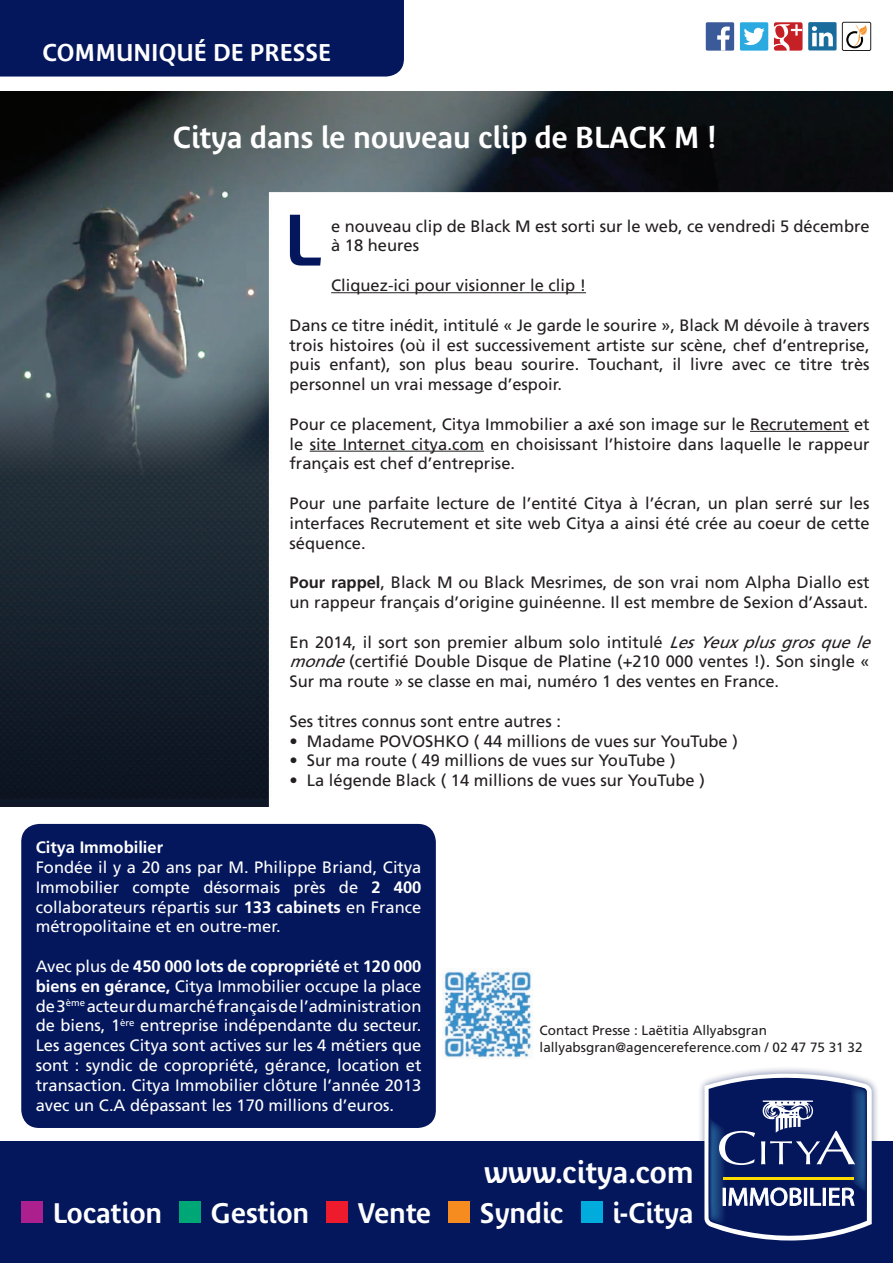
<style>
.page{position:relative;width:893px;height:1263px;background:#fff}
.page>*{position:absolute;margin:0;border:0;box-sizing:border-box;transform-origin:0 0}
.t1{font:600 72px "Bienvenue Beta";color:#04175c}
.t2{font:600 30px "Bienvenue Beta";color:#fff}
.t3{font:600 28.05px "Bienvenue Beta";color:#fff}
.t4{font:600 24px "Bienvenue Beta";color:#fff}
.t5{font:16.5px/19.8px "Frutiger";color:#231f20}
.t6{font:16.5px/19.8px "Frutiger";color:#fff;text-align:justify}
.t7{font:700 16.5px "Frutiger";color:#fff}
.t8{font:13.5px/16.2px "Frutiger";color:#231f20}
.s1{font-weight:700}
.s2{font-style:italic}
</style>
<div class="page">
<div style="left:0;top:1142px;width:893px;height:121px;background:#04175c"></div>
<div style="left:21px;top:1201px;width:22px;height:21px;background:#ab208e"></div>
<div style="left:179px;top:1201px;width:22px;height:21px;background:#00a776"></div>
<div style="left:326px;top:1201px;width:22px;height:21px;background:#ee1b2d"></div>
<div style="left:448px;top:1201px;width:22px;height:21px;background:#f68b1f"></div>
<div style="left:581px;top:1201px;width:21px;height:21px;background:#00acdd"></div>
<div style="left:697px;top:1066px;width:182px;height:182px;background:#04175c;opacity:.5"></div>
<svg style="left:704px;top:1066px;width:168px;height:182px"></svg>
<div style="left:706px;top:22px;width:28px;height:29px;background:#3b5a9a;border-radius:2px"></div>
<svg style="left:717px;top:27px;width:13px;height:24px"></svg>
<svg style="left:774px;top:22px;width:28px;height:29px"></svg>
<div style="left:740px;top:22px;width:28px;height:29px;background:#2aaae1;border-radius:2px"></div>
<svg style="left:743px;top:28px;width:22px;height:17px"></svg>
<div style="left:808px;top:22px;width:29px;height:28px;background:#1a6c9c;border-radius:2px"></div>
<svg style="left:812px;top:26px;width:21px;height:20px"></svg>
<div style="left:842px;top:22px;width:29px;height:29px;border:1px solid #231f20;border-radius:2px"></div>
<svg style="left:846px;top:25px;width:21px;height:23px"></svg>
<img style="left:442px;top:969px;width:91px;height:90px">
<img style="left:0;top:92px;width:893px;height:714px">
<div style="left:0;top:0;width:404px;height:77px;background:#04175c"></div>
<div style="left:21px;top:824px;width:415px;height:304px;background:#04175c;border-radius:18px"></div>
<hr style="left:331px;top:292px;width:255px;height:1px;background:#231f20">
<hr style="left:750px;top:431px;width:99px;height:1px;background:#231f20">
<hr style="left:310px;top:451px;width:174px;height:1px;background:#231f20">
<h3 class="t4" style="left:43px;top:39px;width:290px">COMMUNIQUÉ DE PRESSE</h3>
<h2 class="t2" style="left:173px;top:120px;width:545px">Citya dans le nouveau clip de BLACK M !</h2>
<h1 class="t1" style="left:284px;top:198px;width:40px">L</h1>
<p class="t5" style="left:331px;top:216px;width:540px">e nouveau clip de Black M est sorti sur le web, ce vendredi 5 décembre à 18 heures</p>
<p class="t5" style="left:331px;top:275px;width:256px">Cliquez-ici pour visionner le clip !</p>
<p class="t5" style="left:290px;top:315px;width:582px;text-align:justify">Dans ce titre inédit, intitulé « Je garde le sourire », Black M dévoile à travers trois histoires (où il est successivement artiste sur scène, chef d’entreprise, puis enfant), son plus beau sourire. Touchant, il livre avec ce titre très personnel un vrai message d’espoir.</p>
<p class="t5" style="left:290px;top:414px;width:582px;text-align:justify">Pour ce placement, Citya Immobilier a axé son image sur le Recrutement et le site Internet citya.com en choisissant l’histoire dans laquelle le rappeur français est chef d’entreprise.</p>
<p class="t5" style="left:290px;top:493px;width:582px;text-align:justify">Pour une parfaite lecture de l’entité Citya à l’écran, un plan serré sur les interfaces Recrutement et site web Citya a ainsi été crée au coeur de cette séquence.</p>
<p class="t5" style="left:290px;top:572px;width:582px"><span class="s1">Pour rappel</span>, Black M ou Black Mesrimes, de son vrai nom Alpha Diallo est un rappeur français d’origine guinéenne. Il est membre de Sexion d’Assaut.</p>
<p class="t5" style="left:290px;top:632px;width:589px">En 2014, il sort son premier album solo intitulé <span class="s2">LesYeuxplusgrosquele monde</span>(certifié Double Disque de Platine (+210 000 ventes !). Son single «<br>Sur ma route » se classe en mai, numéro 1 des ventes en France.</p>
<p class="t5" style="left:290px;top:711px;width:273px">Ses titres connus sont entre autres :</p>
<p class="t5" style="left:290px;top:731px;width:450px">• Madame POVOSHKO ( 44 millions de vues sur YouTube )</p>
<p class="t5" style="left:290px;top:750px;width:387px">• Sur ma route ( 49 millions de vues sur YouTube )</p>
<p class="t5" style="left:290px;top:770px;width:417px">• La légende Black ( 14 millions de vues sur YouTube )</p>
<p class="t7" style="left:36px;top:838px;width:129px">Citya Immobilier</p>
<p class="t6" style="left:36px;top:857px;width:387px">Fondée il y a 20 ans par M. Philippe Briand, Citya Immobilier compte désormais près de <span class="s1">2 400 </span>collaborateurs répartis sur <span class="s1">133 cabinets</span> en France métropolitaine et en outre-mer.</p>
<p class="t6" style="left:36px;top:956px;width:387px">Avec plus de <span class="s1">450 000 lots de copropriété</span> et <span class="s1">120 000 biens en gérance,</span> Citya Immobilier occupe la place de 3<sup>ème</sup> acteur du marché français de l’administration de biens, 1<sup>ère</sup> entreprise indépendante du secteur.<br>Les agences Citya sont actives sur les 4 métiers que sont : syndic de copropriété, gérance, location et transaction. Citya Immobilier clôture l’année 2013 avec un C.A dépassant les 170 millions d’euros.</p>
<p class="t8" style="left:540px;top:1022px;width:324px">Contact Presse : Laëtitia Allyabsgran lallyabsgran@agencereference.com / 02 47 75 31 32</p>
<h2 class="t2" style="left:484px;top:1155px;width:211px">www.citya.com</h2>
<h3 class="t3" style="left:53px;top:1196px;width:111px">Location</h3>
<h3 class="t3" style="left:211px;top:1196px;width:100px">Gestion</h3>
<h3 class="t3" style="left:358px;top:1196px;width:75px">Vente</h3>
<h3 class="t3" style="left:480px;top:1196px;width:85px">Syndic</h3>
<h3 class="t3" style="left:612px;top:1196px;width:83px">i-Citya</h3>
</div>
